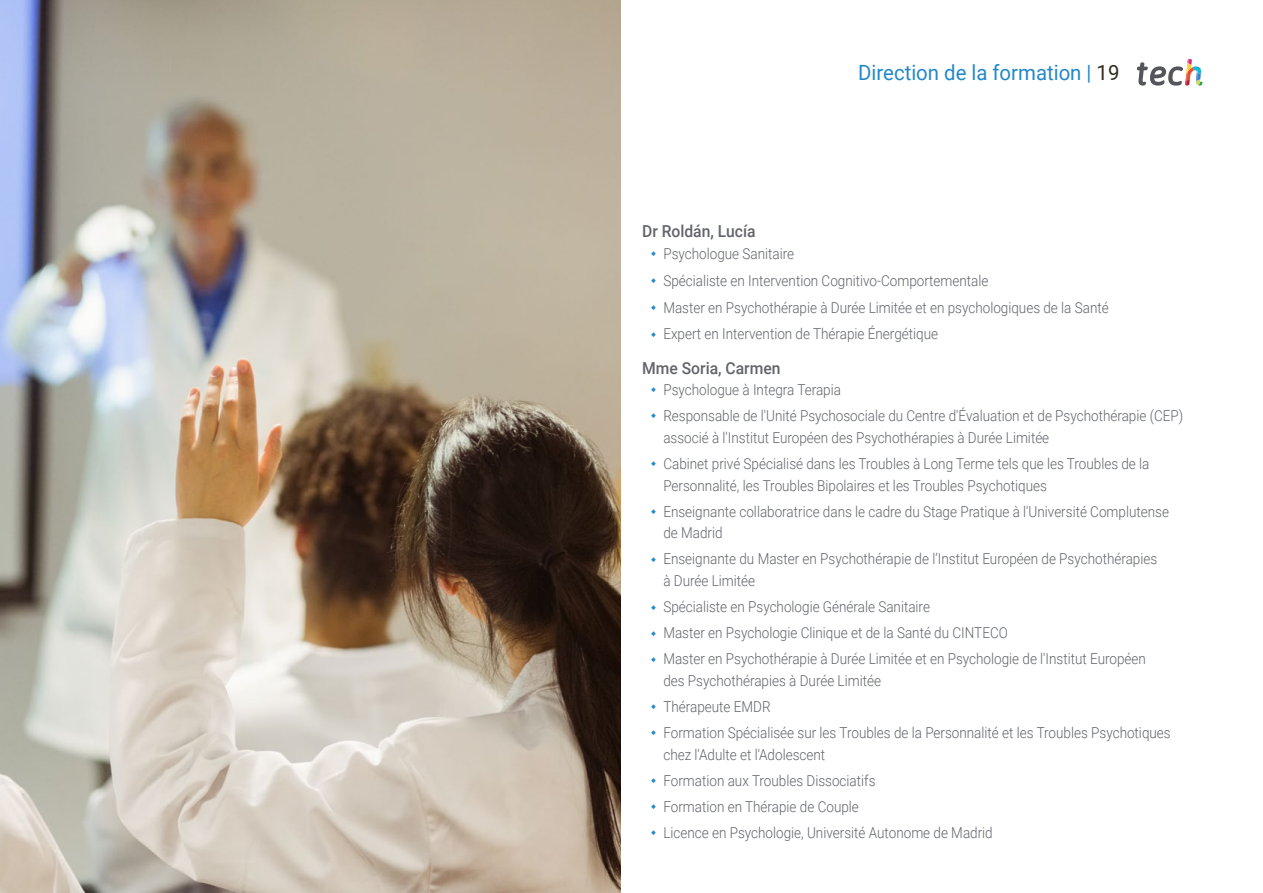
<style>
.page{position:relative;width:1263px;height:893px;background:#fff}
.page>*{position:absolute;margin:0;border:0;box-sizing:border-box;transform-origin:0 0}
.t1{font:21px "Roboto";color:#2488c9}
.t2{font:500 16.5px "Roboto";color:#61646a;scale:.95 1}
.t3{font:300 15px/26px "Roboto";color:#61646a;scale:.9 1}
.s1{color:#312e20}
</style>
<div class="page">
<img style="left:0;top:0;width:621px;height:893px">
<svg style="left:1137px;top:59px;width:65px;height:27px"></svg>
<h1 class="t1" style="left:858px;top:57px;width:263px">Direction de la formation | <span class="s1">19</span></h1>
<p class="t2" style="left:642px;top:219px;width:121px">Dr Roldán, Lucía</p>
<p class="t3" style="left:663px;top:240px;width:496px;line-height:26.7px">Psychologue Sanitaire<br>Spécialiste en Intervention Cognitivo-Comportementale<br>Master en Psychothérapie à Durée Limitée et en psychologiques de la Santé Expert en Intervention de Thérapie Énergétique</p>
<p class="t2" style="left:642px;top:356px;width:147px">Mme Soria, Carmen</p>
<p class="t3" style="left:663px;top:376px;width:579px">Psychologue à Integra Terapia<br>Responsable de l'Unité Psychosociale du Centre d'Évaluation et de Psychothérapie (CEP)</p>
<p class="t3" style="left:663px;top:424px;width:542px">associé à l'Institut Européen des Psychothérapies à Durée Limitée<br>Cabinet privé Spécialisé dans les Troubles à Long Terme tels que les Troubles de la</p>
<p class="t3" style="left:663px;top:472px;width:563px">Personnalité, les Troubles Bipolaires et les Troubles Psychotiques<br>Enseignante collaboratrice dans le cadre du Stage Pratique à l'Université Complutense</p>
<p class="t3" style="left:663px;top:520px;width:550px">de Madrid<br>Enseignante du Master en Psychothérapie de l’Institut Européen de Psychothérapies</p>
<p class="t3" style="left:663px;top:567px;width:538px">à Durée Limitée<br>Spécialiste en Psychologie Générale Sanitaire<br>Master en Psychologie Clinique et de la Santé du CINTECO<br>Master en Psychothérapie à Durée Limitée et en Psychologie de l'Institut Européen</p>
<p class="t3" style="left:663px;top:667px;width:565px">des Psychothérapies à Durée Limitée<br>Thérapeute EMDR<br>Formation Spécialisée sur les Troubles de la Personnalité et les Troubles Psychotiques</p>
<p class="t3" style="left:663px;top:741px;width:367px">chez l'Adulte et l'Adolescent<br>Formation aux Troubles Dissociatifs<br>Formation en Thérapie de Couple<br>Licence en Psychologie, Université Autonome de Madrid</p>
</div>
